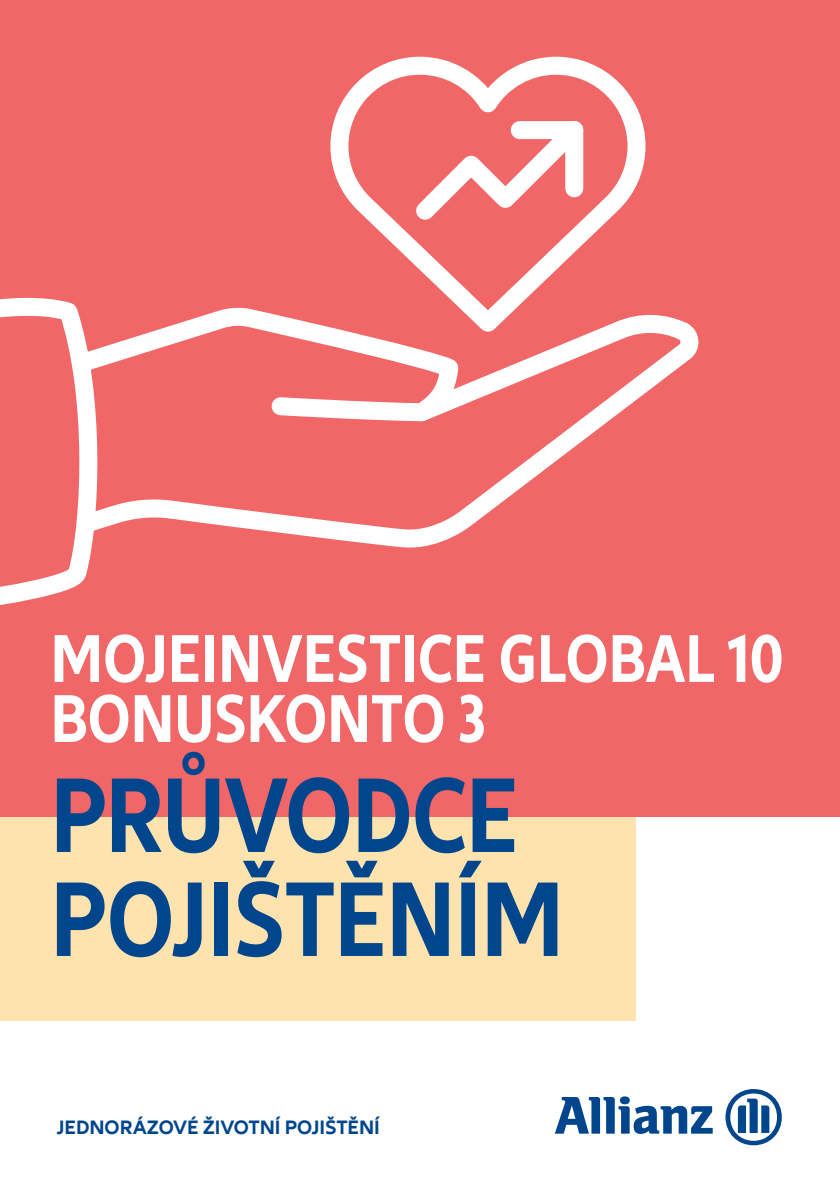
<style>
.page{position:relative;width:840px;height:1191px;background:#fff}
.page>*{position:absolute;margin:0;border:0;box-sizing:border-box;transform-origin:0 0}
.t1{font:700 condensed 110px/104px "Allianz Neo";letter-spacing:-.005em;color:#01468c}
.t2{font:700 condensed 70px/60px "Allianz Neo";letter-spacing:.005em;color:#fff}
.t3{font:700 20px "Allianz Neo";letter-spacing:-.005em;color:#01468c}
</style>
<div class="page">
<svg style="left:554px;top:1096px;width:158px;height:38px"></svg>
<svg style="left:725px;top:1089px;width:56px;height:56px"></svg>
<div style="left:0;top:816px;width:635px;height:204px;background:#fee3af"></div>
<div style="left:0;top:0;width:839px;height:816px;background:#f16667"></div>
<svg style="left:0;top:297px;width:699px;height:308px"></svg>
<svg style="left:321px;top:56px;width:333px;height:292px"></svg>
<p class="t2" style="left:51px;top:630px;width:733px">MOJEINVESTICE GLOBAL 10<br>BONUSKONTO 3</p>
<h1 class="t1" style="left:51px;top:766px;width:514px">PRŮVODCE<br>POJIŠTĚNÍM</h1>
<p class="t3" style="left:57px;top:1115px;width:324px">JEDNORÁZOVÉ ŽIVOTNÍ POJIŠTĚNÍ</p>
</div>
